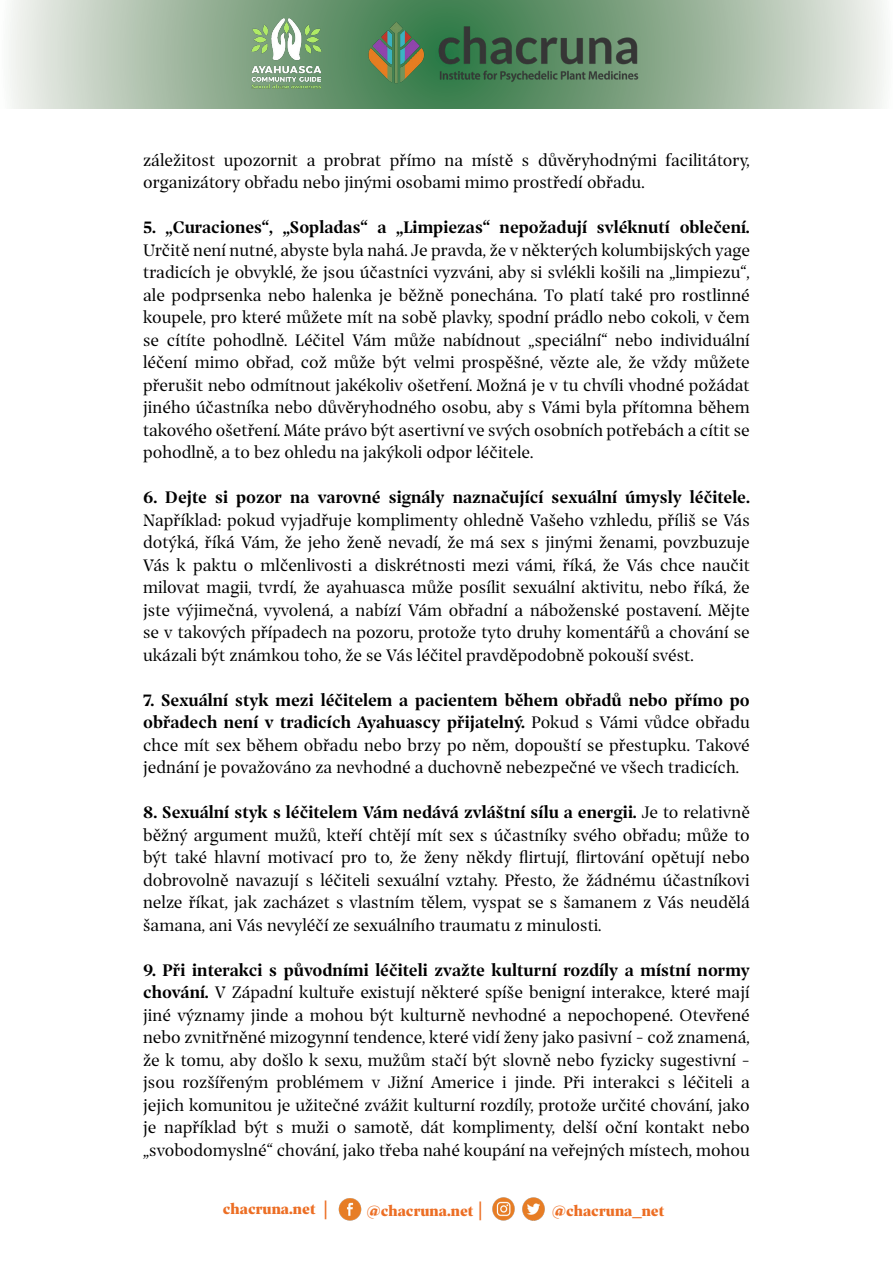
<style>
.page{position:relative;width:893px;height:1263px;background:#fff}
.page>*{position:absolute;margin:0;border:0;box-sizing:border-box;transform-origin:0 0}
.t1{font:18px/22.5px "Prospectus Std";color:#000;text-align:justify}
.t2{font:18px/22.5px "Prospectus Std Bld";color:#000}
.t3{font:900 15.45px "Prospectus Std";color:#ec6e24}
.s1{font-family:"Prospectus Std"}
.s2{font-family:"Prospectus Std Bld"}
</style>
<div class="page">
<svg style="left:9px;top:0;width:876px;height:108px;background:#a6bda7"></svg>
<img style="left:357px;top:14px;width:289px;height:80px">
<img style="left:247px;top:14px;width:80px;height:80px">
<img style="left:338px;top:1198px;width:24px;height:22px">
<img style="left:492px;top:1197px;width:23px;height:24px">
<img style="left:522px;top:1197px;width:23px;height:24px">
<p class="t1" style="left:143px;top:148px;width:608px">záležitost upozornit a probrat přímo na místě s důvěryhodnými facilitátory, organizátory obřadu nebo jinými osobami mimo prostředí obřadu.</p>
<p class="t2" style="left:143px;top:216px;width:608px">5. „Curaciones“, „Sopladas“ a „Limpiezas“ nepožadují svléknutí oblečení.</p>
<p class="t1" style="left:143px;top:238px;width:608px">Určitě není nutné, abyste byla nahá. Je pravda, že v některých kolumbijských yage tradicích je obvyklé, že jsou účastníci vyzváni, aby si svlékli košili na „limpiezu“, ale podprsenka nebo halenka je běžně ponechána. To platí také pro rostlinné koupele, pro které můžete mít na sobě plavky, spodní prádlo nebo cokoli, v čem se cítíte pohodlně. Léčitel Vám může nabídnout „speciální“ nebo individuální léčení mimo obřad, což může být velmi prospěšné, vězte ale, že vždy můžete přerušit nebo odmítnout jakékoliv ošetření. Možná je v tu chvíli vhodné požádat jiného účastníka nebo důvěryhodného osobu, aby s Vámi byla přítomna během takového ošetření. Máte právo být asertivní ve svých osobních potřebách a cítit se pohodlně, a to bez ohledu na jakýkoli odpor léčitele.</p>
<p class="t2" style="left:143px;top:486px;width:608px">6. Dejte si pozor na varovné signály naznačující sexuální úmysly léčitele.</p>
<p class="t1" style="left:143px;top:508px;width:608px">Například: pokud vyjadřuje komplimenty ohledně Vašeho vzhledu, příliš se Vás dotýká, říká Vám, že jeho ženě nevadí, že má sex s jinými ženami, povzbuzuje Vás k paktu o mlčenlivosti a diskrétnosti mezi vámi, říká, že Vás chce naučit milovat magii, tvrdí, že ayahuasca může posílit sexuální aktivitu, nebo říká, že jste výjimečná, vyvolená, a nabízí Vám obřadní a náboženské postavení. Mějte se v takových případech na pozoru, protože tyto druhy komentářů a chování se ukázali být známkou toho, že se Vás léčitel pravděpodobně pokouší svést.</p>
<p class="t2" style="left:143px;top:688px;width:608px">7. Sexuální styk mezi léčitelem a pacientem během obřadů nebo přímo po obřadech není v tradicích Ayahuascy přijatelný. <span class="s1">Pokud s Vámi vůdce obřadu</span></p>
<p class="t1" style="left:143px;top:733px;width:608px">chce mít sex během obřadu nebo brzy po něm, dopouští se přestupku. Takové jednání je považováno za nevhodné a duchovně nebezpečné ve všech tradicích.</p>
<p class="t2" style="left:143px;top:801px;width:608px">8. Sexuální styk s léčitelem Vám nedává zvláštní sílu a energii. <span class="s1">Je to relativně</span></p>
<p class="t1" style="left:143px;top:823px;width:608px">běžný argument mužů, kteří chtějí mít sex s účastníky svého obřadu; může to být také hlavní motivací pro to, že ženy někdy flirtují, flirtování opětují nebo dobrovolně navazují s léčiteli sexuální vztahy. Přesto, že žádnému účastníkovi nelze říkat, jak zacházet s vlastním tělem, vyspat se s šamanem z Vás neudělá šamana, ani Vás nevyléčí ze sexuálního traumatu z minulosti.</p>
<p class="t2" style="left:143px;top:958px;width:608px">9. Při interakci s původními léčiteli zvažte kulturní rozdíly a místní normy</p>
<p class="t1" style="left:143px;top:981px;width:608px"><span class="s2">chování.</span> V Západní kultuře existují některé spíše benigní interakce, které mají jiné významy jinde a mohou být kulturně nevhodné a nepochopené. Otevřené nebo zvnitřněné mizogynní tendence, které vidí ženy jako pasivní - což znamená, že k tomu, aby došlo k sexu, mužům stačí být slovně nebo fyzicky sugestivní - jsou rozšířeným problémem v Jižní Americe i jinde. Při interakci s léčiteli a jejich komunitou je užitečné zvážit kulturní rozdíly, protože určité chování, jako je například být s muži o samotě, dát komplimenty, delší oční kontakt nebo „svobodomyslné“ chování, jako třeba nahé koupání na veřejných místech, mohou</p>
<p class="t3" style="left:223px;top:1197px;width:106px">chacruna.net |</p>
<p class="t3" style="left:367px;top:1199px;width:117px">@chacruna.net |</p>
<p class="t3" style="left:552px;top:1199px;width:114px">@chacruna_net</p>
</div>
